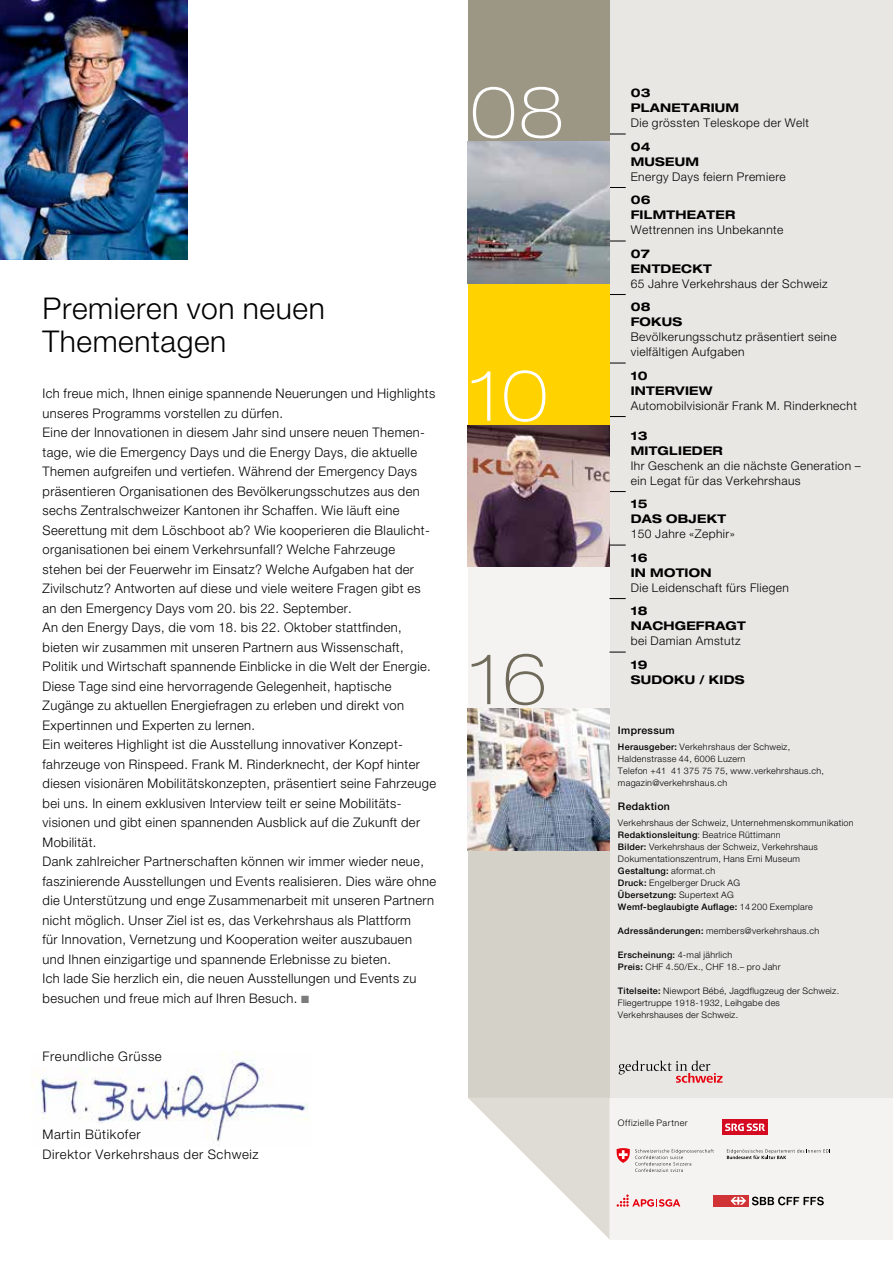
<style>
.page{position:relative;width:893px;height:1263px;background:#fff}
.page>*{position:absolute;margin:0;border:0;box-sizing:border-box;transform-origin:0 0}
.t1{font:100 expanded 70.05px "Helvetica Neue LT Pro";color:#fff}
.t2{font:100 expanded 70.05px "Helvetica Neue LT Pro";color:#706a5b}
.t3{font:300 30px/33px "Helvetica Neue LT Pro";letter-spacing:.02em;color:#000}
.t4{font:300 13.2px/19.5px "Helvetica Neue LT Pro";letter-spacing:.03em;color:#000}
.t5{font:300 12px/15px "Helvetica Neue LT Pro";letter-spacing:.035em;color:#000}
.t6{font:700 expanded 12px/15px "Helvetica Neue LT Pro";letter-spacing:.02em;color:#000}
.t7{font:500 10.5px "Helvetica Neue LT Pro";letter-spacing:.03em;color:#000}
.t8{font:300 9px/12px "Helvetica Neue LT Pro";letter-spacing:.03em;color:#000}
.t9{font:300 9px "Helvetica Neue LT Pro";letter-spacing:.055em;color:#000}
.s1{color:#7b7d7c}
.s2{font-weight:500}
</style>
<div class="page">
<img style="left:31px;top:1052px;width:277px;height:94px">
<div style="left:609px;top:1098px;width:284px;height:141px;background:#f4f3f1"></div>
<div style="left:609px;top:0;width:284px;height:1098px;background:#e9e7e3"></div>
<div style="left:468px;top:567px;width:141px;height:142px;background:#f4f3f1"></div>
<div style="left:468px;top:844px;width:141px;height:254px;background:#d4d1c8"></div>
<svg style="left:609px;top:134px;width:17px;height:1px"></svg>
<svg style="left:609px;top:187px;width:17px;height:1px"></svg>
<svg style="left:609px;top:241px;width:17px;height:1px"></svg>
<svg style="left:609px;top:294px;width:17px;height:1px"></svg>
<svg style="left:609px;top:363px;width:17px;height:1px"></svg>
<svg style="left:609px;top:416px;width:17px;height:1px"></svg>
<svg style="left:609px;top:491px;width:17px;height:1px"></svg>
<svg style="left:609px;top:545px;width:17px;height:1px"></svg>
<svg style="left:609px;top:598px;width:17px;height:1px"></svg>
<svg style="left:609px;top:652px;width:17px;height:1px"></svg>
<div style="left:468px;top:283px;width:141px;height:142px;background:#ffd200"></div>
<div style="left:468px;top:0;width:141px;height:142px;background:#9c9685"></div>
<svg style="left:468px;top:1098px;width:141px;height:141px"></svg>
<img style="left:468px;top:142px;width:141px;height:141px">
<img style="left:468px;top:425px;width:141px;height:142px">
<img style="left:468px;top:709px;width:141px;height:141px">
<img style="left:0;top:0;width:188px;height:259px">
<div style="left:722px;top:1119px;width:46px;height:16px;background:#d50b21"></div>
<svg style="left:725px;top:1123px;width:40px;height:8px"></svg>
<svg style="left:727px;top:1149px;width:103px;height:10px"></svg>
<svg style="left:617px;top:1148px;width:97px;height:24px"></svg>
<svg style="left:619px;top:1061px;width:104px;height:22px"></svg>
<div style="left:713px;top:1195px;width:35px;height:12px;background:#d13236"></div>
<svg style="left:730px;top:1197px;width:16px;height:8px"></svg>
<svg style="left:752px;top:1196px;width:72px;height:9px"></svg>
<svg style="left:617px;top:1194px;width:63px;height:13px"></svg>
<h1 class="t1" style="left:471px;top:69px;width:95px">08</h1>
<h2 class="t3" style="left:43px;top:291px;width:284px">Premieren von neuen<br>Thementagen</h2>
<p class="t4" style="left:43px;top:383px;width:395px">Ich freue mich, Ihnen einige spannende Neuerungen und Highlights unseres Programms vorstellen zu dürfen.<br>Eine der Innovationen in diesem Jahr sind unsere neuen Themen&shy;tage, wie die Emergency Days und die Energy Days, die aktuelle Themen aufgreifen und vertiefen. Während der Emergency Days präsentieren Organisationen des Bevölkerungsschutzes aus den sechs Zentralschweizer Kantonen ihr Schaffen. Wie läuft eine Seerettung mit dem Löschboot ab? Wie kooperieren die Blaulicht&shy;organisationen bei einem Verkehrsunfall? Welche Fahrzeuge stehen bei der Feuerwehr im Einsatz? Welche Aufgaben hat der Zivilschutz? Antworten auf diese und viele weitere Fragen gibt es an den Emergency Days vom 20. bis 22. September.<br>An den Energy Days, die vom 18. bis 22. Oktober stattfinden, bieten wir zusammen mit unseren Partnern aus Wissenschaft, Politik und Wirtschaft spannende Einblicke in die Welt der Energie.<br>Diese Tage sind eine hervorragende Gelegenheit, haptische Zugänge zu aktuellen Energiefragen zu erleben und direkt von Expertinnen und Experten zu lernen.<br>Ein weiteres Highlight ist die Ausstellung innovativer Konzept&shy;fahrzeuge von Rinspeed. Frank M. Rinderknecht, der Kopf hinter diesen visionären Mobilitätskonzepten, präsentiert seine Fahrzeuge bei uns. In einem exklusiven Interview teilt er seine Mobilitäts&shy;visionen und gibt einen spannenden Ausblick auf die Zukunft der Mobilität.<br>Dank zahlreicher Partnerschaften können wir immer wieder neue, faszinierende Ausstellungen und Events realisieren. Dies wäre ohne die Unterstützung und enge Zusammenarbeit mit unseren Partnern nicht möglich. Unser Ziel ist es, das Verkehrshaus als Plattform<br>für Innovation, Vernetzung und Kooperation weiter auszubauen und Ihnen einzigartige und spannende Erlebnisse zu bieten.<br>Ich lade Sie herzlich ein, die neuen Ausstellungen und Events zu besuchen und freue mich auf Ihren Besuch. <span class="s1">■</span></p>
<p class="t4" style="left:43px;top:1046px;width:121px">Freundliche Grüsse</p>
<p class="t4" style="left:43px;top:1124px;width:218px">Martin Bütikofer<br>Direktor Verkehrshaus der Schweiz</p>
<h1 class="t1" style="left:470px;top:353px;width:79px">10</h1>
<h1 class="t2" style="left:470px;top:636px;width:79px">16</h1>
<p class="t6" style="left:631px;top:85px;width:110px">03<br>PLANETARIUM</p>
<p class="t5" style="left:631px;top:115px;width:180px">Die grössten Teleskope der Welt</p>
<p class="t6" style="left:631px;top:138px;width:70px">04<br>MUSEUM</p>
<p class="t5" style="left:631px;top:169px;width:157px">Energy Days feiern Premiere</p>
<p class="t6" style="left:631px;top:192px;width:106px">06<br>FILMTHEATER</p>
<p class="t5" style="left:631px;top:222px;width:154px">Wettrennen ins Unbekannte</p>
<p class="t6" style="left:631px;top:245px;width:82px">07<br>ENTDECKT</p>
<p class="t5" style="left:631px;top:276px;width:199px">65 Jahre Verkehrshaus der Schweiz</p>
<p class="t6" style="left:631px;top:299px;width:53px">08<br>FOKUS</p>
<p class="t5" style="left:631px;top:329px;width:207px">Bevölkerungsschutz präsentiert seine vielfältigen Aufgaben</p>
<p class="t6" style="left:631px;top:368px;width:83px">10<br>INTERVIEW</p>
<p class="t5" style="left:631px;top:398px;width:228px">Automobilvisionär Frank M. Rinderknecht</p>
<p class="t6" style="left:631px;top:428px;width:94px">13<br>MITGLIEDER</p>
<p class="t5" style="left:631px;top:458px;width:232px">Ihr Geschenk an die nächste Generation – ein Legat für das Verkehrshaus</p>
<p class="t6" style="left:631px;top:496px;width:97px">15<br>DAS OBJEKT</p>
<p class="t5" style="left:631px;top:526px;width:106px">150 Jahre «Zephir»</p>
<p class="t6" style="left:631px;top:550px;width:82px">16<br>IN MOTION</p>
<p class="t5" style="left:631px;top:580px;width:160px">Die Leidenschaft fürs Fliegen</p>
<p class="t6" style="left:631px;top:603px;width:117px">18<br>NACHGEFRAGT</p>
<p class="t5" style="left:631px;top:633px;width:111px">bei Damian Amstutz</p>
<p class="t6" style="left:631px;top:657px;width:115px">19<br>SUDOKU / KIDS</p>
<p class="t7" style="left:618px;top:724px;width:58px">Impressum</p>
<p class="t8" style="left:618px;top:741px;width:208px"><span class="s2">Herausgeber:</span> Verkehrshaus der Schweiz, Haldenstrasse 44, 6006 Luzern<br>Telefon +41 41 375 75 75, www.verkehrshaus.ch, magazin@verkehrshaus.ch</p>
<p class="t7" style="left:618px;top:800px;width:53px">Redaktion</p>
<p class="t8" style="left:618px;top:817px;width:237px">Verkehrshaus der Schweiz, Unternehmenskommunikation <span class="s2">Redaktionsleitung</span>: Beatrice Rüttimann<br><span class="s2">Bilder:</span> Verkehrshaus der Schweiz, Verkehrshaus Dokumentationszentrum, Hans Erni Museum<br><span class="s2">Gestaltung:</span> aformat.ch<br><span class="s2">Druck:</span> Engelberger Druck AG<br><span class="s2">Übersetzung:</span> Supertext AG<br><span class="s2">Wemf-beglaubigte Auflage:</span> 14 200 Exemplare</p>
<p class="t8" style="left:618px;top:925px;width:203px"><span class="s2">Adressänderungen:</span> members@verkehrshaus.ch</p>
<p class="t8" style="left:618px;top:949px;width:164px"><span class="s2">Erscheinung:</span> 4-mal jährlich<br><span class="s2">Preis:</span> CHF 4.50/Ex., CHF 18.– pro Jahr</p>
<p class="t8" style="left:618px;top:985px;width:223px"><span class="s2">Titelseite:</span> Niewport Bébé, Jagdflugzeug der Schweiz.<br>Fliegertruppe 1918-1932, Leihgabe des<br>Verkehrshauses der Schweiz.</p>
<p class="t9" style="left:618px;top:1117px;width:71px">Offizielle Partner</p>
</div>
